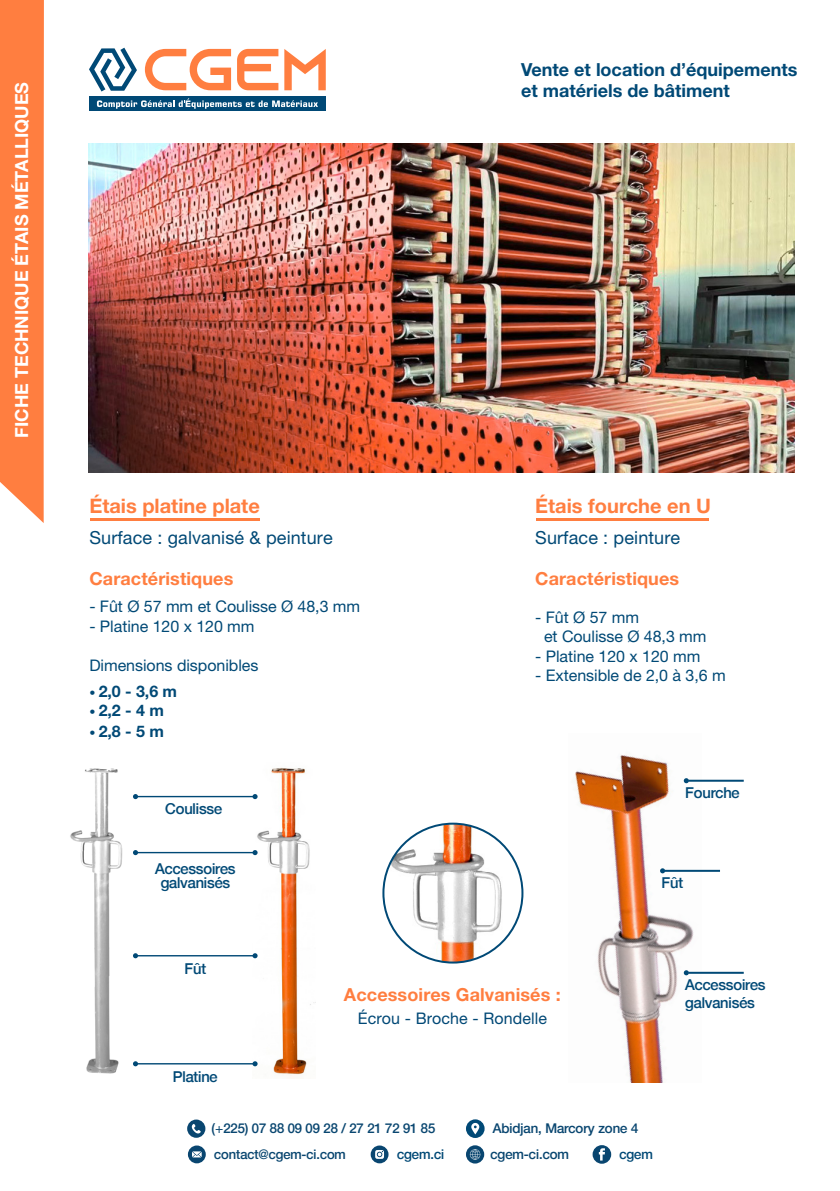
<style>
.page{position:relative;width:840px;height:1191px;background:#fff}
.page>*{position:absolute;margin:0;border:0;box-sizing:border-box;transform-origin:0 0}
.t1{font:700 20px "Helvetica Neue LT Std";color:#ff7e40}
.t2{font:700 18px "Helvetica Neue LT Std";letter-spacing:.005em;color:#ff7e40}
.t3{font:700 18px/20.4px "Helvetica Neue LT Std";color:#004976}
.t4{font:18px "Helvetica Neue LT Std";letter-spacing:.005em;color:#004976}
.t5{font:700 18px "Helvetica Neue LT Std";color:#fff}
.t6{font:16px/19.2px "Helvetica Neue LT Std";letter-spacing:-.005em;color:#004976}
.t7{font:700 16px "Helvetica Neue LT Std";color:#004976}
.t8{font:16px "Helvetica Neue LT Std";letter-spacing:.005em;color:#004876}
.t9{font:500 15.4px/18.4px "Helvetica";letter-spacing:-.01em;color:#004976}
.t10{font:500 13.8px "Helvetica";color:#094670}
.t11{font:500 13.8px "Helvetica";color:#004976}
.t12{font:500 13.4px "Helvetica";color:#094670}
.s1{font-size:12px}
.s2{font-family:"Helvetica Neue LT Std";font-weight:400}
</style>
<div class="page">
<div style="left:0;top:0;width:44px;height:523px;background:#ff7e40"></div>
<svg style="left:465px;top:1145px;width:19px;height:18px"></svg>
<svg style="left:469px;top:1149px;width:11px;height:10px"></svg>
<div style="left:187px;top:1119px;width:18px;height:18px;background:#094670;border-radius:50%"></div>
<svg style="left:192px;top:1124px;width:9px;height:9px"></svg>
<svg style="left:188px;top:1145px;width:18px;height:18px"></svg>
<svg style="left:192px;top:1151px;width:9px;height:6px"></svg>
<svg style="left:370px;top:1145px;width:18px;height:18px"></svg>
<svg style="left:375px;top:1150px;width:9px;height:8px"></svg>
<div style="left:592px;top:1145px;width:19px;height:18px;background:#094670;border-radius:50%"></div>
<svg style="left:598px;top:1148px;width:6px;height:12px"></svg>
<svg style="left:465px;top:1119px;width:19px;height:19px"></svg>
<svg style="left:471px;top:1123px;width:8px;height:11px"></svg>
<svg style="left:145px;top:49px;width:86px;height:41px"></svg>
<svg style="left:237px;top:49px;width:41px;height:41px"></svg>
<svg style="left:284px;top:49px;width:41px;height:41px"></svg>
<div style="left:89px;top:96px;width:237px;height:15px;background:#004976"></div>
<svg style="left:97px;top:98px;width:221px;height:11px"></svg>
<svg style="left:89px;top:48px;width:48px;height:43px"></svg>
<img style="left:88px;top:143px;width:706px;height:330px">
<hr style="left:90px;top:518px;width:170px;height:2px;background:#ff7e40">
<hr style="left:536px;top:518px;width:172px;height:2px;background:#ff7e40">
<img style="left:382px;top:823px;width:139px;height:139px;border-radius:69px">
<img style="left:254px;top:767px;width:60px;height:309px">
<img style="left:70px;top:768px;width:53px;height:306px">
<hr style="left:137px;top:796px;width:116px;height:1px;background:#004976">
<svg style="left:252px;top:794px;width:5px;height:5px"></svg>
<svg style="left:133px;top:794px;width:5px;height:5px"></svg>
<hr style="left:137px;top:852px;width:116px;height:1px;background:#004976">
<svg style="left:252px;top:850px;width:5px;height:5px"></svg>
<svg style="left:133px;top:850px;width:5px;height:5px"></svg>
<img style="left:575px;top:755px;width:126px;height:327px">
<hr style="left:687px;top:779px;width:56px;height:2px;background:#004976">
<svg style="left:683px;top:778px;width:5px;height:5px"></svg>
<hr style="left:687px;top:971px;width:56px;height:2px;background:#004976">
<svg style="left:683px;top:970px;width:5px;height:5px"></svg>
<hr style="left:664px;top:870px;width:55px;height:2px;background:#004976">
<svg style="left:659px;top:868px;width:5px;height:5px"></svg>
<hr style="left:137px;top:955px;width:116px;height:1px;background:#004976">
<svg style="left:252px;top:953px;width:5px;height:5px"></svg>
<svg style="left:133px;top:953px;width:5px;height:5px"></svg>
<hr style="left:137px;top:1063px;width:116px;height:1px;background:#004976">
<svg style="left:252px;top:1061px;width:5px;height:5px"></svg>
<svg style="left:133px;top:1061px;width:5px;height:5px"></svg>
<p class="t5" style="left:11px;top:438px;width:357px;rotate:-90deg">FICHE TECHNIQUE ÉTAIS MÉTALLIQUES</p>
<p class="t3" style="left:521px;top:59px;width:277px">Vente et location d’équipements et matériels de bâtiment</p>
<p class="t1" style="left:89px;top:493px;width:172px">Étais platine plate</p>
<p class="t1" style="left:535px;top:493px;width:177px">Étais fourche en U</p>
<p class="t4" style="left:89px;top:527px;width:245px">Surface : galvanisé &amp; peinture</p>
<p class="t4" style="left:535px;top:527px;width:146px">Surface : peinture</p>
<p class="t2" style="left:89px;top:567px;width:145px">Caractéristiques</p>
<p class="t6" style="left:89px;top:597px;width:272px">- Fût Ø 57 mm et Coulisse Ø 48,3 mm</p>
<p class="t6" style="left:89px;top:616px;width:167px">- Platine 120 x 120 mm</p>
<p class="t6" style="left:89px;top:655px;width:170px">Dimensions disponibles</p>
<p class="t7" style="left:89px;top:681px;width:89px"><span class="s1">•</span> 2,0 - 3,6 m</p>
<p class="t7" style="left:89px;top:700px;width:76px"><span class="s1">•</span> 2,2 - 4 m</p>
<p class="t7" style="left:89px;top:721px;width:76px"><span class="s1">•</span> 2,8 - 5 m</p>
<p class="t9" style="left:165px;top:799px;width:58px">Coulisse</p>
<p class="t9" style="left:155px;top:861px;width:82px;line-height:14.4px;text-align:center">Accessoires galvanisés</p>
<p class="t9" style="left:184px;top:959px;width:23px">Fût</p>
<p class="t2" style="left:535px;top:567px;width:145px">Caractéristiques</p>
<p class="t6" style="left:543px;top:607px;width:164px;text-indent:-9px">- Fût Ø 57 mm<br>et Coulisse Ø 48,3 mm</p>
<p class="t6" style="left:535px;top:646px;width:167px">- Platine 120 x 120 mm</p>
<p class="t6" style="left:535px;top:665px;width:192px">- Extensible de 2,0 à 3,6 m</p>
<p class="t9" style="left:685px;top:783px;width:56px">Fourche</p>
<p class="t9" style="left:661px;top:873px;width:23px">Fût</p>
<p class="t2" style="left:344px;top:983px;width:218px">Accessoires Galvanisés :</p>
<p class="t9" style="left:173px;top:1067px;width:46px">Platine</p>
<p class="t8" style="left:357px;top:1008px;width:191px">Écrou - Broche - Rondelle</p>
<p class="t10" style="left:492px;top:1119px;width:147px">Abidjan, Marcory zone 4</p>
<p class="t10" style="left:211px;top:1120px;width:225px">(<span class="s2">+</span>225) 07 88 09 09 28 / 27 21 72 91 85</p>
<p class="t12" style="left:214px;top:1146px;width:133px">contact@cgem-ci.com</p>
<p class="t11" style="left:397px;top:1145px;width:49px">cgem.ci</p>
<p class="t11" style="left:619px;top:1145px;width:35px">cgem</p>
<p class="t10" style="left:490px;top:1146px;width:80px">cgem-ci.com</p>
<p class="t9" style="left:685px;top:975px;width:82px">Accessoires galvanisés</p>
</div>
